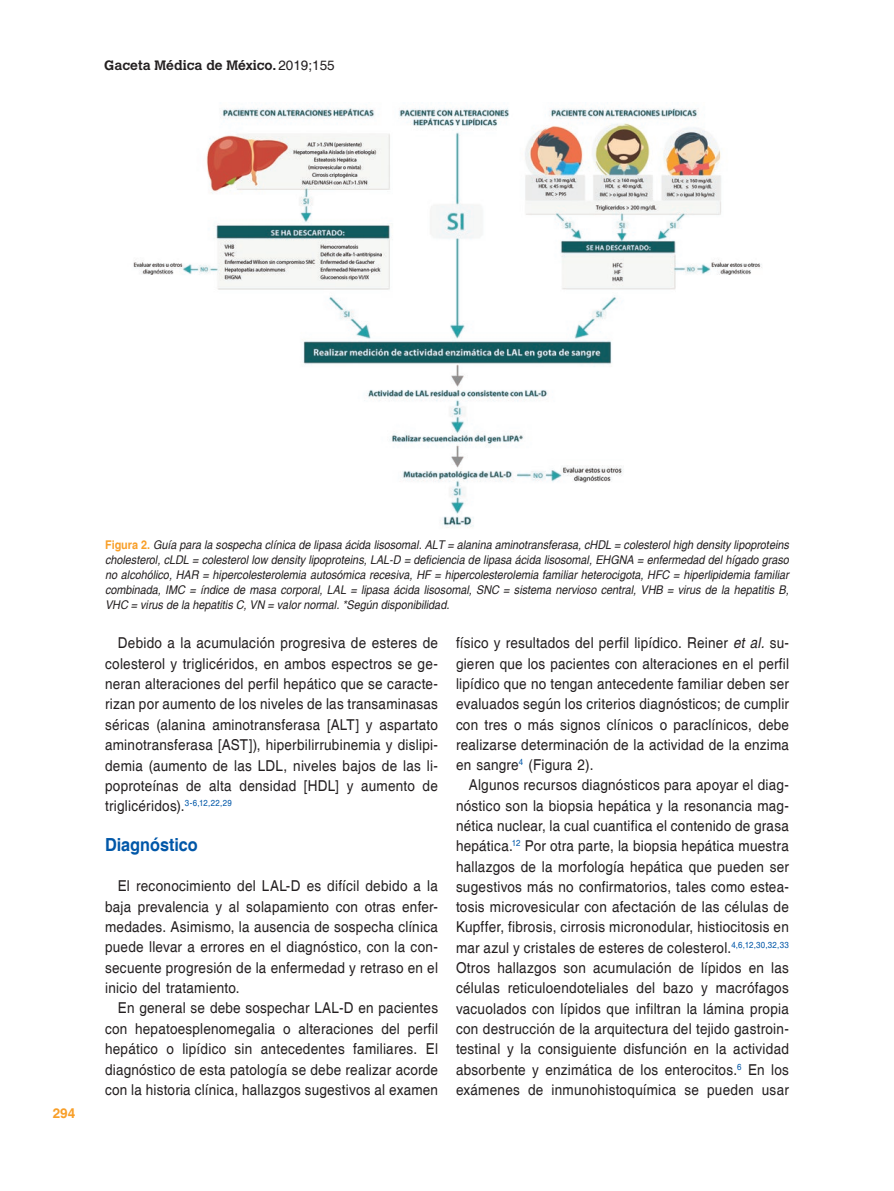
<style>
.page{position:relative;width:894px;height:1191px;background:#fff}
.page>*{position:absolute;margin:0;border:0;box-sizing:border-box;transform-origin:0 0}
.t1{font:700 18px "Helvetica";color:#0157a8;scale:.9 1}
.t2{font:15px/20.2px "Helvetica";letter-spacing:.015em;color:#231f20;text-align:justify;scale:.9 1}
.t3{font:700 13.5px "Calvert MT Std";color:#231f20}
.t4{font:700 13.5px "Helvetica";color:#f89f29}
.t5{font:italic 12px/15px "Helvetica";color:#231f20;text-align:justify;scale:.9 1}
.s1{font-family:"Helvetica";font-weight:400}
.s2{font-weight:700;font-style:normal;color:#f89f29}
.s3{font-style:italic}
</style>
<div class="page">
<img style="left:133px;top:102px;width:629px;height:426px">
<p class="t3" style="left:104px;top:56px;width:232px">Gaceta Médica de México. <span class="s1">2019;155</span></p>
<p class="t4" style="left:53px;top:1104px;width:24px">294</p>
<p class="t5" style="left:105px;top:538px;width:761px"><span class="s2">Figura 2.</span> Guía para la sospecha clínica de lipasa ácida lisosomal. ALT = alanina aminotransferasa, cHDL = colesterol high density lipoproteins cholesterol, cLDL = colesterol low density lipoproteins, LAL-D = deficiencia de lipasa ácida lisosomal, EHGNA = enfermedad del hígado graso no alcohólico, HAR = hipercolesterolemia autosómica recesiva, HF = hipercolesterolemia familiar heterocigota, HFC = hiperlipidemia familiar combinada, IMC = índice de masa corporal, LAL = lipasa ácida lisosomal, SNC = sistema nervioso central, VHB = virus de la hepatitis B, VHC = virus de la hepatitis C, VN = valor normal. *Según disponibilidad.</p>
<p class="t2" style="left:105px;top:633px;width:371px;text-indent:13px">Debido a la acumulación progresiva de esteres de colesterol y triglicéridos, en ambos espectros se ge&shy;neran alteraciones del perfil hepático que se caracte&shy;rizan por aumento de los niveles de las transaminasas séricas (alanina aminotransferasa [ALT] y aspartato aminotransferasa [AST]), hiperbilirrubinemia y dislipi&shy;demia (aumento de las LDL, niveles bajos de las li&shy;poproteínas de alta densidad [HDL] y aumento de triglicéridos).<sup>3-6,12,22,29</sup></p>
<p class="t1" style="left:105px;top:833px;width:105px">Diagnóstico</p>
<p class="t2" style="left:105px;top:876px;width:371px;text-indent:13px">El reconocimiento del LAL-D es difícil debido a la baja prevalencia y al solapamiento con otras enfer&shy;medades. Asimismo, la ausencia de sospecha clínica puede llevar a errores en el diagnóstico, con la con&shy;secuente progresión de la enfermedad y retraso en el inicio del tratamiento.</p>
<p class="t2" style="left:105px;top:998px;width:371px;text-indent:13px">En general se debe sospechar LAL-D en pacientes con hepatoesplenomegalia o alteraciones del perfil hepático o lipídico sin antecedentes familiares. El diagnóstico de esta patología se debe realizar acorde con la historia clínica, hallazgos sugestivos al examen</p>
<p class="t2" style="left:456px;top:633px;width:371px">físico y resultados del perfil lipídico. Reiner <span class="s3">et al.</span> su&shy;gieren que los pacientes con alteraciones en el perfil lipídico que no tengan antecedente familiar deben ser evaluados según los criterios diagnósticos; de cumplir con tres o más signos clínicos o paraclínicos, debe realizarse determinación de la actividad de la enzima en sangre<sup>4</sup> (Figura 2).</p>
<p class="t2" style="left:456px;top:775px;width:371px;text-indent:13px">Algunos recursos diagnósticos para apoyar el diag&shy;nóstico son la biopsia hepática y la resonancia mag&shy;nética nuclear, la cual cuantifica el contenido de grasa hepática.<sup>12</sup> Por otra parte, la biopsia hepática muestra hallazgos de la morfología hepática que pueden ser sugestivos más no confirmatorios, tales como estea&shy;tosis microvesicular con afectación de las células de Kupffer, fibrosis, cirrosis micronodular, histiocitosis en mar azul y cristales de esteres de colesterol.<sup>4,6,12,30,32,33<br></sup>Otros hallazgos son acumulación de lípidos en las células reticuloendoteliales del bazo y macrófagos vacuolados con lípidos que infiltran la lámina propia con destrucción de la arquitectura del tejido gastroin&shy;testinal y la consiguiente disfunción en la actividad absorbente y enzimática de los enterocitos.<sup>6</sup> En los exámenes de inmunohistoquímica se pueden usar</p>
</div>
